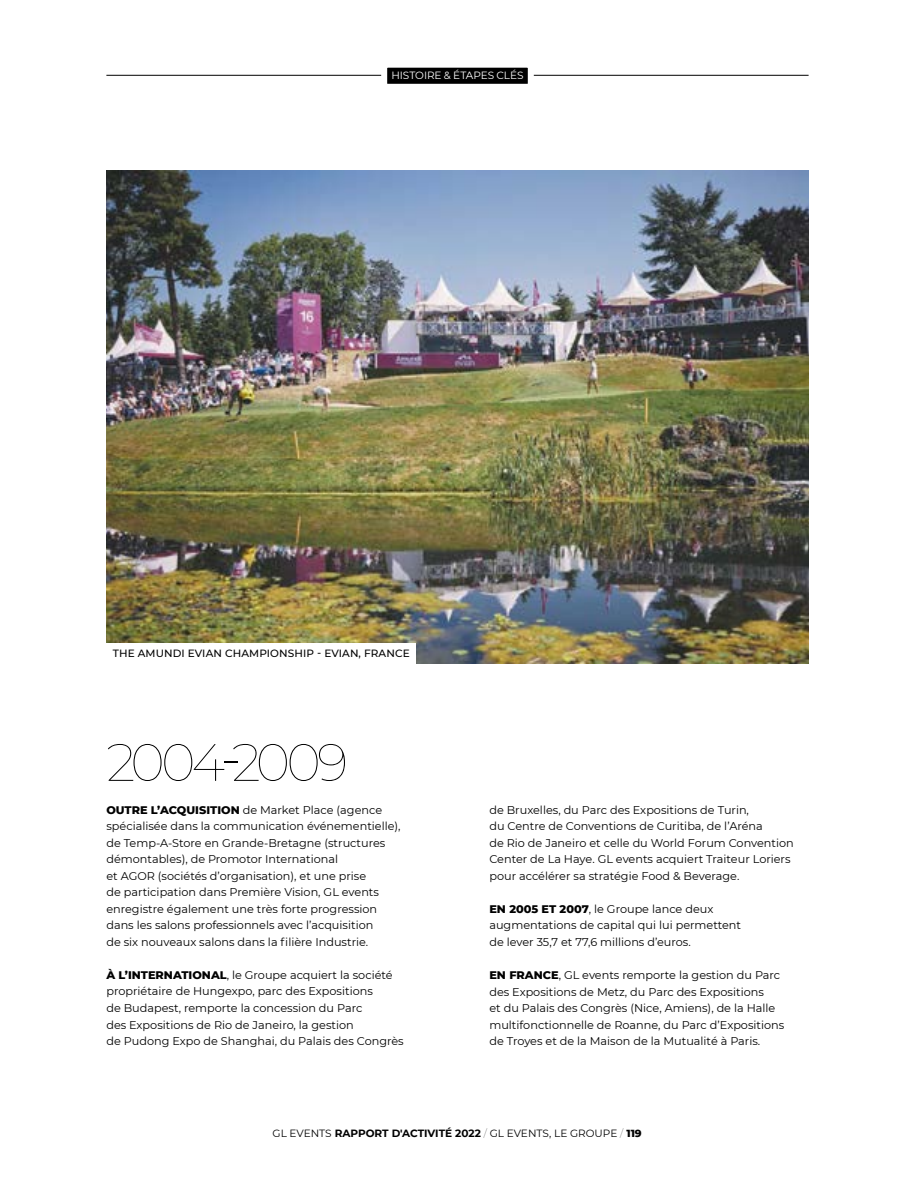
<style>
.page{position:relative;width:915px;height:1191px;background:#fff}
.page>*{position:absolute;margin:0;border:0;box-sizing:border-box;transform-origin:0 0}
.t1{font:100 52.5px "Montserrat";letter-spacing:-.075em;color:#000}
.t2{font:11.25px/16.5px "Montserrat";color:#000}
.t3{font:10.5px "Montserrat";color:#000}
.t4{font:500 10.5px "Montserrat";letter-spacing:.01em;color:#000}
.t5{font:10.5px "Montserrat";letter-spacing:-.005em;color:#fff}
.s1{font-weight:800}
.s2{font-weight:700}
.s3{font-weight:100}
</style>
<div class="page">
<img style="left:106px;top:170px;width:702px;height:493px">
<div style="left:106px;top:643px;width:310px;height:20px;background:#fff"></div>
<hr style="left:106px;top:75px;width:702px;height:1px;background:#000">
<div style="left:384px;top:65px;width:146px;height:22px;background:#000"></div>
<div style="left:381px;top:62px;width:152px;height:28px;border:6px solid #fff"></div>
<p class="t5" style="left:391px;top:68px;width:133px">HISTOIRE &amp; ÉTAPES CLÉS</p>
<p class="t4" style="left:113px;top:646px;width:298px">THE AMUNDI EVIAN CHAMPIONSHIP - EVIAN, FRANCE</p>
<h1 class="t1" style="left:106px;top:727px;width:243px">2004-2009</h1>
<p class="t2" style="left:106px;top:801px;width:296px"><span class="s1">OUTRE L’ACQUISITION</span> de Market Place (agence spécialisée dans la communication événementielle), de Temp-A-Store en Grande-Bretagne (structures démontables), de Promotor International<br>et AGOR (sociétés d’organisation), et une prise<br>de participation dans Première Vision, GL events enregistre également une très forte progression dans les salons professionnels avec l’acquisition<br>de six nouveaux salons dans la filière Industrie.</p>
<p class="t2" style="left:106px;top:966px;width:299px"><span class="s1">À L’INTERNATIONAL</span>, le Groupe acquiert la société propriétaire de Hungexpo, parc des Expositions<br>de Budapest, remporte la concession du Parc<br>des Expositions de Rio de Janeiro, la gestion<br>de Pudong Expo de Shanghai, du Palais des Congrès</p>
<p class="t2" style="left:489px;top:801px;width:306px">de Bruxelles, du Parc des Expositions de Turin,<br>du Centre de Conventions de Curitiba, de l’Aréna<br>de Rio de Janeiro et celle du World Forum Convention Center de La Haye. GL events acquiert Traiteur Loriers pour accélérer sa stratégie Food &amp; Beverage.</p>
<p class="t2" style="left:489px;top:900px;width:253px"><span class="s1">EN 2005 ET 2007</span>, le Groupe lance deux augmentations de capital qui lui permettent de lever 35,7 et 77,6 millions d’euros.</p>
<p class="t2" style="left:489px;top:966px;width:296px"><span class="s1">EN FRANCE</span>, GL events remporte la gestion du Parc des Expositions de Metz, du Parc des Expositions<br>et du Palais des Congrès (Nice, Amiens), de la Halle multifonctionnelle de Roanne, du Parc d’Expositions de Troyes et de la Maison de la Mutualité à Paris.</p>
<p class="t3" style="left:272px;top:1126px;width:370px">GL EVENTS <span class="s2">RAPPORT D'ACTIVITÉ 2022</span> <span class="s3">/</span> GL EVENTS, LE GROUPE <span class="s3">/</span> <span class="s1">119</span></p>
</div>
